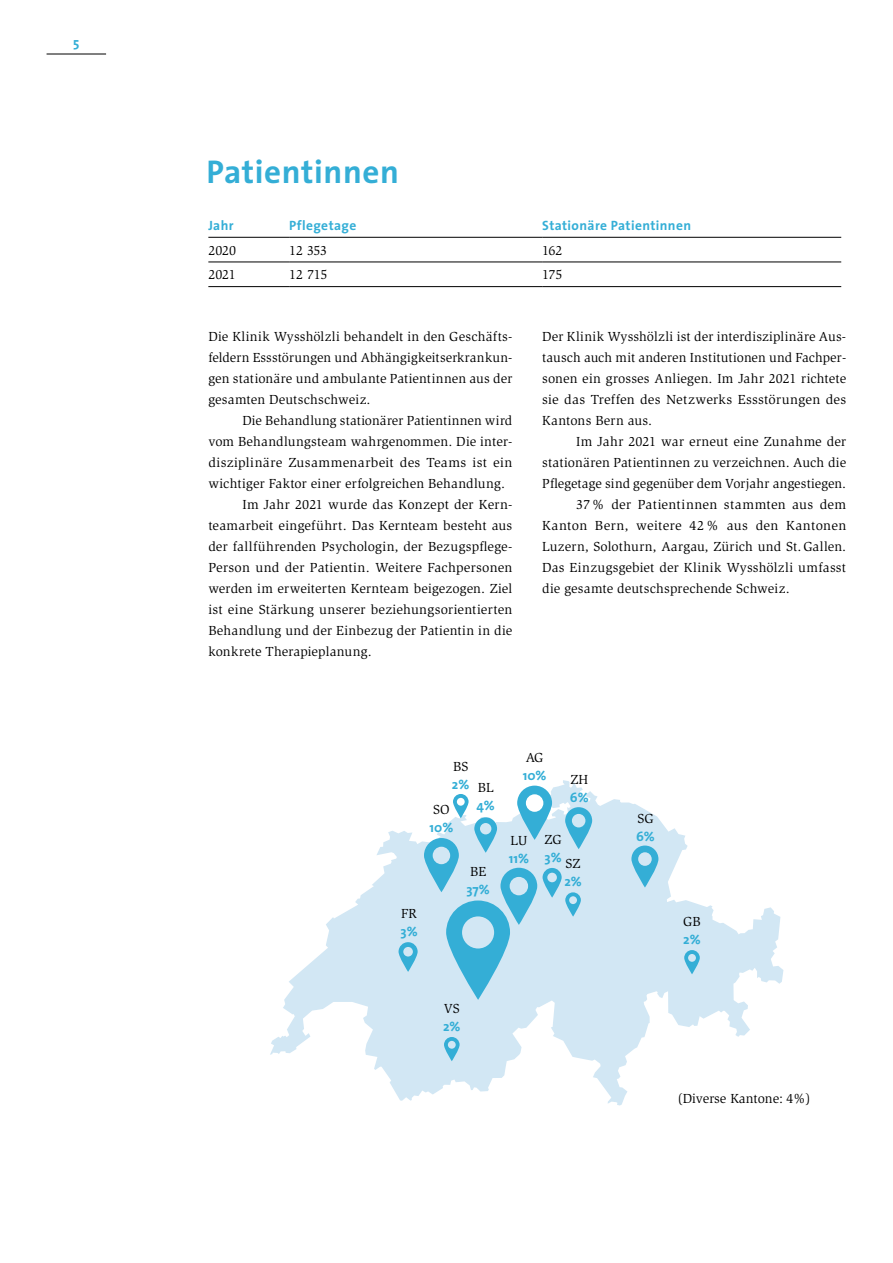
<style>
.page{position:relative;width:893px;height:1263px;background:#fff}
.page>*{position:absolute;margin:0;border:0;box-sizing:border-box;transform-origin:0 0}
.t1{font:700 33px "The Sans";letter-spacing:.02em;color:#34aed6}
.t2{font:13.5px/21px "Slimbach";letter-spacing:.015em;color:#000;text-align:justify}
.t3{font:700 13.5px/21.3px "The Sans";letter-spacing:.03em;color:#34aed6;text-align:right}
.s1{font-family:"Slimbach";font-weight:400;color:#000}
</style>
<div class="page">
<hr style="left:47px;top:54px;width:59px;height:1px;background:#000">
<hr style="left:542px;top:262px;width:299px;height:1px;background:#000">
<hr style="left:542px;top:237px;width:299px;height:1px;background:#000">
<hr style="left:542px;top:286px;width:299px;height:1px;background:#000">
<hr style="left:208px;top:237px;width:81px;height:1px;background:#000">
<hr style="left:289px;top:237px;width:253px;height:1px;background:#000">
<hr style="left:208px;top:262px;width:81px;height:1px;background:#000">
<hr style="left:289px;top:262px;width:253px;height:1px;background:#000">
<hr style="left:208px;top:286px;width:81px;height:1px;background:#000">
<hr style="left:289px;top:286px;width:253px;height:1px;background:#000">
<svg style="left:270px;top:780px;width:513px;height:325px"></svg>
<svg style="left:684px;top:950px;width:16px;height:24px"></svg>
<svg style="left:444px;top:1037px;width:16px;height:24px"></svg>
<svg style="left:631px;top:845px;width:27px;height:42px"></svg>
<svg style="left:424px;top:786px;width:168px;height:214px;background:#b3dcee"></svg>
<svg style="left:399px;top:942px;width:19px;height:30px"></svg>
<p class="t3" style="left:73px;top:31px;width:8px">5</p>
<h1 class="t1" style="left:207px;top:144px;width:194px">Patientinnen</h1>
<p class="t3" style="left:208px;top:214px;width:27px">Jahr</p>
<p class="t3" style="left:289px;top:214px;width:69px">Pflegetage</p>
<p class="t3" style="left:542px;top:214px;width:150px">Stationäre Patientinnen</p>
<p class="t2" style="left:208px;top:240px;width:29px">2020</p>
<p class="t2" style="left:289px;top:240px;width:40px">12 353</p>
<p class="t2" style="left:542px;top:240px;width:22px">162</p>
<p class="t2" style="left:208px;top:264px;width:29px">2021</p>
<p class="t2" style="left:289px;top:264px;width:40px">12 715</p>
<p class="t2" style="left:542px;top:264px;width:22px">175</p>
<p class="t2" style="left:208px;top:326px;width:306px">Die Klinik Wysshölzli behandelt in den Geschäfts&shy;feldern Essstörungen und Abhängigkeitserkrankun&shy;gen stationäre und ambulante Patientinnen aus der gesamten Deutschschweiz.</p>
<p class="t2" style="left:242px;top:410px;width:271px">Die Behandlung stationärer Patientinnen wird</p>
<p class="t2" style="left:208px;top:431px;width:306px">vom Behandlungsteam wahrgenommen. Die inter-</p>
<p class="t2" style="left:208px;top:452px;width:306px">disziplinäre Zusammenarbeit des Teams ist ein</p>
<p class="t2" style="left:208px;top:473px;width:298px">wichtiger Faktor einer erfolgreichen Behandlung.</p>
<p class="t2" style="left:242px;top:494px;width:272px">Im Jahr 2021 wurde das Konzept der Kern-</p>
<p class="t2" style="left:208px;top:515px;width:306px">teamarbeit eingeführt. Das Kernteam besteht aus</p>
<p class="t2" style="left:208px;top:536px;width:306px">der fallführenden Psychologin, der Bezugspflege-</p>
<p class="t2" style="left:208px;top:557px;width:306px">Person und der Patientin. Weitere Fachpersonen</p>
<p class="t2" style="left:208px;top:578px;width:306px">werden im erweiterten Kernteam beigezogen. Ziel</p>
<p class="t2" style="left:208px;top:599px;width:305px">ist eine Stärkung unserer beziehungsorientierten</p>
<p class="t2" style="left:208px;top:620px;width:306px">Behandlung und der Einbezug der Patientin in die</p>
<p class="t2" style="left:208px;top:641px;width:165px">konkrete Therapieplanung.</p>
<p class="t2" style="left:542px;top:326px;width:306px">Der Klinik Wysshölzli ist der interdisziplinäre Aus&shy;tausch auch mit anderen Institutionen und Fachper&shy;sonen ein grosses Anliegen. Im Jahr 2021 richtete sie das Treffen des Netzwerks Essstörungen des Kantons Bern aus.</p>
<p class="t2" style="left:576px;top:431px;width:272px">Im Jahr 2021 war erneut eine Zunahme der</p>
<p class="t2" style="left:542px;top:452px;width:305px">stationären Patientinnen zu verzeichnen. Auch die</p>
<p class="t2" style="left:542px;top:473px;width:306px">Pflegetage sind gegenüber dem Vorjahr angestiegen.</p>
<p class="t2" style="left:576px;top:494px;width:272px">37% der Patientinnen stammten aus dem</p>
<p class="t2" style="left:542px;top:515px;width:306px">Kanton Bern, weitere 42% aus den Kantonen</p>
<p class="t2" style="left:542px;top:536px;width:306px">Luzern, Solothurn, Aargau, Zürich und St.Gallen.</p>
<p class="t2" style="left:542px;top:557px;width:306px">Das Einzugsgebiet der Klinik Wysshölzli umfasst</p>
<p class="t2" style="left:542px;top:578px;width:249px">die gesamte deutschsprechende Schweiz.</p>
<p class="t2" style="left:453px;top:756px;width:17px">BS</p>
<p class="t3" style="left:452px;top:773px;width:44px">2% <span class="s1">BL<br></span>4%</p>
<p class="t2" style="left:433px;top:799px;width:18px">SO</p>
<p class="t3" style="left:429px;top:816px;width:25px">10%</p>
<p class="t2" style="left:401px;top:903px;width:17px">FR</p>
<p class="t3" style="left:400px;top:920px;width:19px">3%</p>
<p class="t2" style="left:470px;top:861px;width:17px">BE</p>
<p class="t3" style="left:466px;top:879px;width:25px">37%</p>
<p class="t2" style="left:526px;top:747px;width:19px">AG</p>
<p class="t3" style="left:523px;top:764px;width:25px">10%</p>
<p class="t2" style="left:570px;top:769px;width:19px">ZH</p>
<p class="t3" style="left:570px;top:787px;width:20px">6%</p>
<p class="t2" style="left:510px;top:830px;width:18px">LU</p>
<p class="t3" style="left:509px;top:848px;width:22px">11%</p>
<p class="t2" style="left:544px;top:829px;width:19px">ZG</p>
<p class="t3" style="left:545px;top:846px;width:19px">3%</p>
<p class="t2" style="left:566px;top:853px;width:16px">SZ</p>
<p class="t3" style="left:564px;top:871px;width:19px">2%</p>
<p class="t2" style="left:444px;top:998px;width:17px">VS</p>
<p class="t3" style="left:443px;top:1015px;width:19px">2%</p>
<p class="t2" style="left:637px;top:808px;width:18px">SG</p>
<p class="t3" style="left:636px;top:825px;width:20px">6%</p>
<p class="t2" style="left:683px;top:911px;width:19px">GB</p>
<p class="t3" style="left:683px;top:928px;width:19px">2%</p>
<p class="t2" style="left:677px;top:1088px;width:135px">(Diverse Kantone: 4%)</p>
</div>
